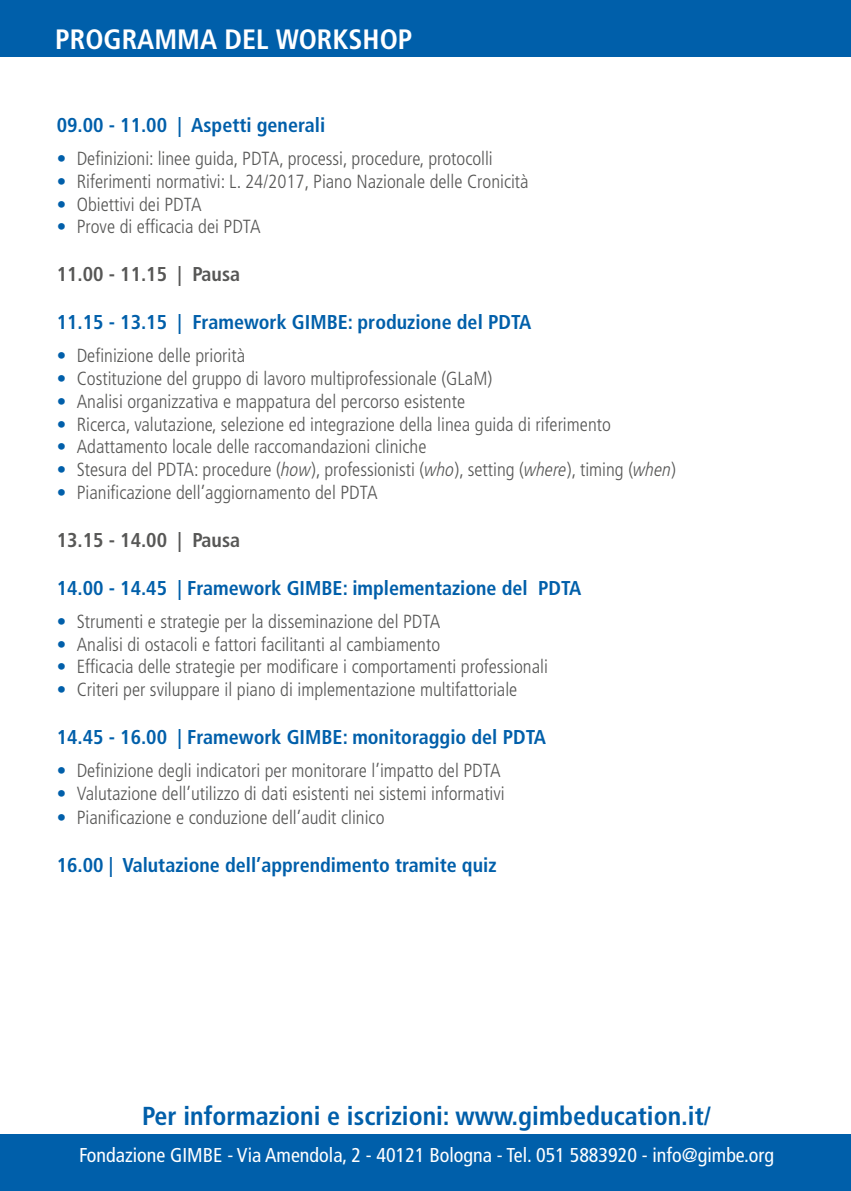
<style>
.page{position:relative;width:851px;height:1191px;background:#fff}
.page>*{position:absolute;margin:0;border:0;box-sizing:border-box;transform-origin:0 0}
.t1{font:700 condensed 28px "Frutiger LT Std";color:#fff}
.t2{font:700 condensed 26px "Frutiger LT Std";color:#005faa}
.t3{font:700 condensed 20px "Frutiger LT Std";color:#005faa}
.t4{font:condensed 20px "Frutiger LT Std";color:#fff}
.t5{font:700 condensed 20px "Frutiger LT Std";color:#575756}
.t6{font:300 condensed 19px "Frutiger LT Std";color:#575756}
.s1{color:#005faa}
.s2{font-family:"Frutiger LT Pro";font-style:italic}
</style>
<div class="page">
<div style="left:0;top:0;width:850px;height:57px;background:#005faa"></div>
<div style="left:0;top:1134px;width:850px;height:57px;background:#005faa"></div>
<h1 class="t1" style="left:55px;top:22px;width:358px">PROGRAMMA DEL WORKSHOP</h1>
<p class="t3" style="left:57px;top:113px;width:270px">09.00 - 11.00 | Aspetti generali</p>
<p class="t6" style="left:57px;top:147px;width:437px"><span class="s1">•</span> Definizioni: linee guida, PDTA, processi, procedure, protocolli</p>
<p class="t6" style="left:57px;top:170px;width:473px"><span class="s1">•</span> Riferimenti normativi: L. 24/2017, Piano Nazionale delle Cronicità</p>
<p class="t6" style="left:57px;top:193px;width:146px"><span class="s1">•</span> Obiettivi dei PDTA</p>
<p class="t6" style="left:57px;top:216px;width:205px"><span class="s1">•</span> Prove di efficacia dei PDTA</p>
<p class="t5" style="left:57px;top:262px;width:185px">11.00 - 11.15 | Pausa</p>
<p class="t3" style="left:57px;top:310px;width:476px">11.15 - 13.15 | Framework GIMBE: produzione del PDTA</p>
<p class="t6" style="left:57px;top:345px;width:190px"><span class="s1">•</span> Definizione delle priorità</p>
<p class="t6" style="left:57px;top:367px;width:437px"><span class="s1">•</span> Costituzione del gruppo di lavoro multiprofessionale (GLaM)</p>
<p class="t6" style="left:57px;top:390px;width:410px"><span class="s1">•</span> Analisi organizzativa e mappatura del percorso esistente</p>
<p class="t6" style="left:57px;top:413px;width:555px"><span class="s1">•</span> Ricerca, valutazione, selezione ed integrazione della linea guida di riferimento</p>
<p class="t6" style="left:57px;top:436px;width:371px"><span class="s1">•</span> Adattamento locale delle raccomandazioni cliniche</p>
<p class="t6" style="left:57px;top:459px;width:621px"><span class="s1">•</span> Stesura del PDTA: procedure (<span class="s2">how</span>), professionisti (<span class="s2">who</span>), setting (<span class="s2">where</span>), timing (<span class="s2">when</span>)</p>
<p class="t6" style="left:57px;top:481px;width:322px"><span class="s1">•</span> Pianificazione dell’aggiornamento del PDTA</p>
<p class="t5" style="left:57px;top:528px;width:185px">13.15 - 14.00 | Pausa</p>
<p class="t3" style="left:57px;top:576px;width:526px">14.00 - 14.45 | Framework GIMBE: implementazione del PDTA</p>
<p class="t6" style="left:57px;top:610px;width:385px"><span class="s1">•</span> Strumenti e strategie per la disseminazione del PDTA</p>
<p class="t6" style="left:57px;top:633px;width:385px"><span class="s1">•</span> Analisi di ostacoli e fattori facilitanti al cambiamento</p>
<p class="t6" style="left:57px;top:656px;width:492px"><span class="s1">•</span> Efficacia delle strategie per modificare i comportamenti professionali</p>
<p class="t6" style="left:57px;top:679px;width:462px"><span class="s1">•</span> Criteri per sviluppare il piano di implementazione multifattoriale</p>
<p class="t3" style="left:57px;top:725px;width:490px">14.45 - 16.00 | Framework GIMBE: monitoraggio del PDTA</p>
<p class="t6" style="left:57px;top:759px;width:445px"><span class="s1">•</span> Definizione degli indicatori per monitorare l’impatto del PDTA</p>
<p class="t6" style="left:57px;top:782px;width:449px"><span class="s1">•</span> Valutazione dell’utilizzo di dati esistenti nei sistemi informativi</p>
<p class="t6" style="left:57px;top:806px;width:329px"><span class="s1">•</span> Pianificazione e conduzione dell’audit clinico</p>
<p class="t3" style="left:57px;top:853px;width:441px">16.00 | Valutazione dell’apprendimento tramite quiz</p>
<h2 class="t2" style="left:142px;top:1101px;width:570px">Per informazioni e iscrizioni: www.gimbeducation.it/</h2>
<p class="t4" style="left:79px;top:1143px;width:696px">Fondazione GIMBE - Via Amendola, 2 - 40121 Bologna - Tel. 051 5883920 - info@gimbe.org</p>
</div>
